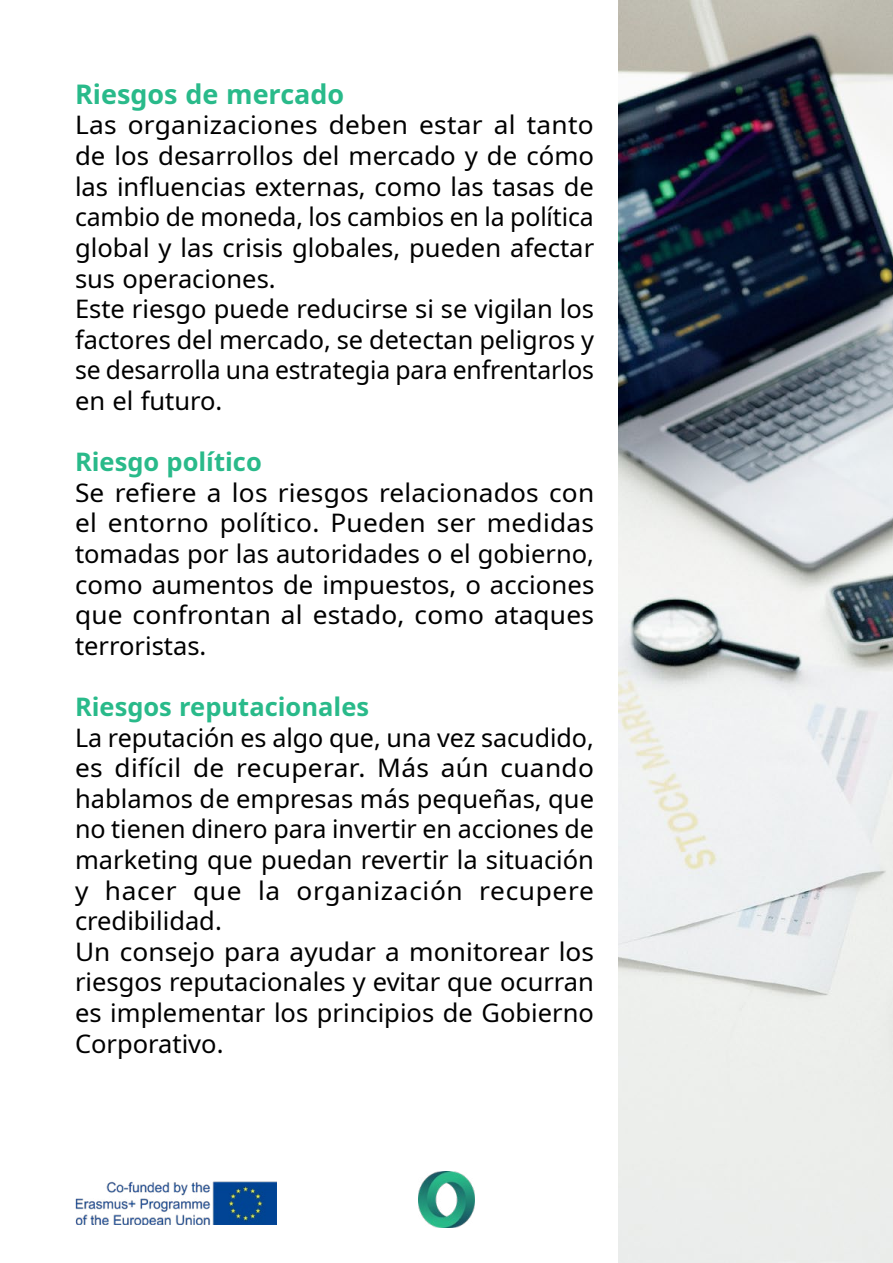
<style>
.page{position:relative;width:893px;height:1263px;background:#fff}
.page>*{position:absolute;margin:0;border:0;box-sizing:border-box;transform-origin:0 0}
.t1{font:700 27px "Noto Sans";color:#29ba8a}
.t2{font:25.5px/30.6px "Noto Sans";color:#000}
.t3{font:700 25.5px "Noto Sans";color:#29ba8a}
</style>
<div class="page">
<img style="left:75px;top:1181px;width:201px;height:43px">
<img style="left:419px;top:1171px;width:55px;height:56px">
<img style="left:618px;top:0;width:275px;height:1263px">
<p class="t1" style="left:75px;top:75px;width:271px">Riesgos de mercado</p>
<p class="t2" style="left:75px;top:111px;width:521px">Las organizaciones deben estar al tanto de los desarrollos del mercado y de cómo las influencias externas, como las tasas de cambio de moneda, los cambios en la política global y las crisis globales, pueden afectar sus operaciones.<br>Este riesgo puede reducirse si se vigilan los factores del mercado, se detectan peligros y se desarrolla una estrategia para enfrentarlos en el futuro.</p>
<p class="t3" style="left:75px;top:444px;width:188px">Riesgo político</p>
<p class="t2" style="left:75px;top:478px;width:521px;text-align:justify">Se refiere a los riesgos relacionados con el entorno político. Pueden ser medidas tomadas por las autoridades o el gobierno, como aumentos de impuestos, o acciones que confrontan al estado, como ataques terroristas.</p>
<p class="t3" style="left:75px;top:689px;width:296px">Riesgos reputacionales</p>
<p class="t2" style="left:75px;top:723px;width:521px">La reputación es algo que, una vez sacudido, es difícil de recuperar. Más aún cuando hablamos de empresas más pequeñas, que no tienen dinero para invertir en acciones de marketing que puedan revertir la situación y hacer que la organización recupere credibilidad.<br>Un consejo para ayudar a monitorear los riesgos reputacionales y evitar que ocurran es implementar los principios de Gobierno Corporativo.</p>
</div>
